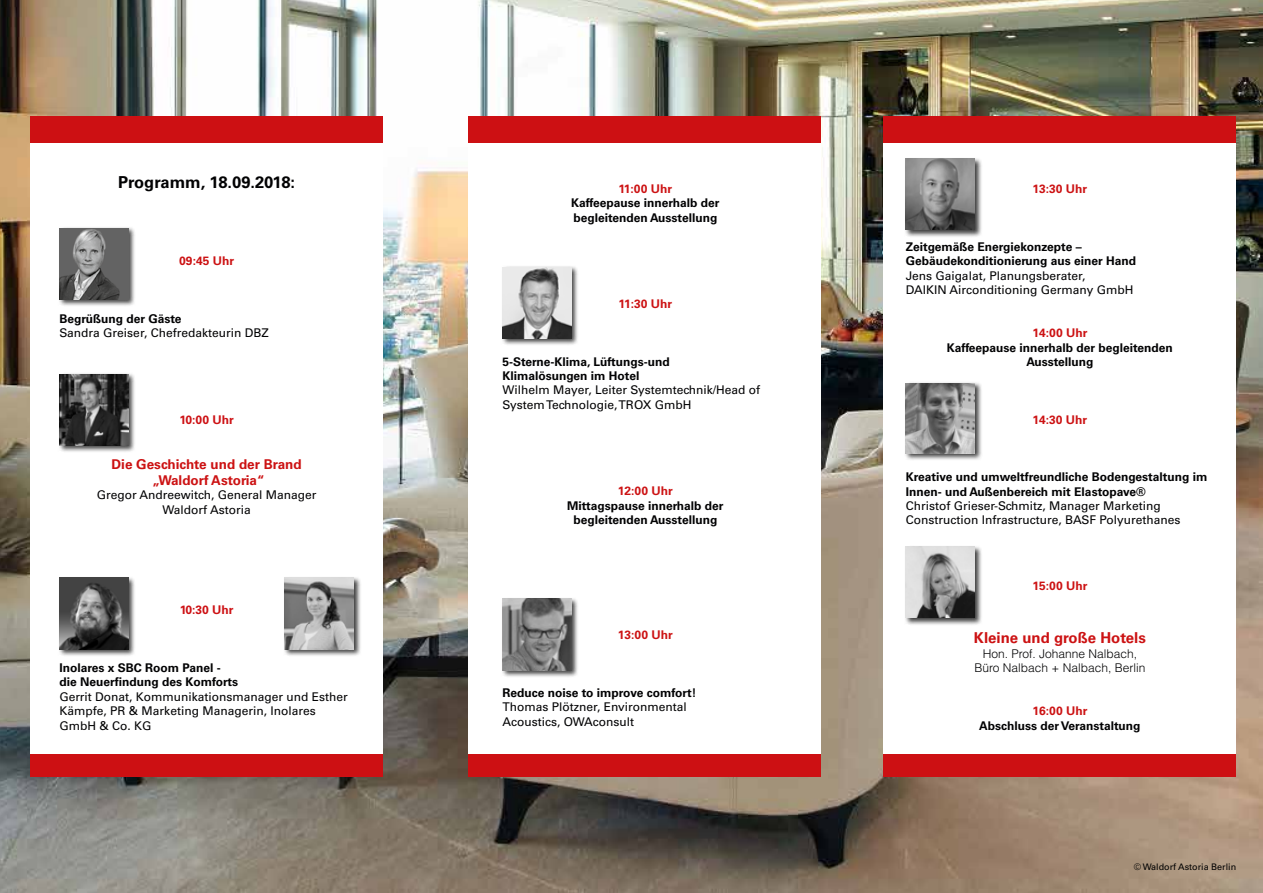
<style>
.page{position:relative;width:1263px;height:893px;background:#fff}
.page>*{position:absolute;margin:0;border:0;box-sizing:border-box;transform-origin:0 0}
.t1{font:700 16.5px "Univers LT Std";color:#020203}
.t2{font:700 15px "Univers LT Std";color:#cc1213}
.t3{font:700 13.5px/16.2px "Univers LT Std";color:#cc1213;text-align:center}
.t4{font:700 12px/14.4px "Univers LT Std";color:#020203}
.t5{font:12px/14.4px "Univers LT Std";color:#020203}
.t6{font:700 12px "Univers LT Std";color:#cc1213}
.t7{font:300 12px/14.4px "Helvetica LT Std";color:#020203;text-align:center}
.t8{font:700 12px "Univers LT Std";color:#cd1013}
.t9{font:9px "Univers LT Std";color:#000}
</style>
<div class="page">
<img style="left:0;top:0;width:1263px;height:893px">
<div style="left:30px;top:126px;width:353px;height:650px;background:#fff"></div>
<div style="left:30px;top:116px;width:353px;height:27px;background:#cd1013"></div>
<div style="left:468px;top:121px;width:353px;height:644px;background:#fff"></div>
<div style="left:883px;top:121px;width:353px;height:653px;background:#fff"></div>
<div style="left:501px;top:265px;width:78px;height:81px;background:#000;opacity:.75"></div>
<img style="left:502px;top:267px;width:69px;height:71px">
<div style="left:501px;top:597px;width:78px;height:81px;background:#000;opacity:.75"></div>
<img style="left:502px;top:599px;width:69px;height:71px">
<div style="left:58px;top:576px;width:78px;height:81px;background:#000;opacity:.75"></div>
<img style="left:60px;top:578px;width:68px;height:71px">
<div style="left:58px;top:372px;width:78px;height:81px;background:#000;opacity:.75"></div>
<img style="left:60px;top:374px;width:68px;height:71px">
<div style="left:283px;top:576px;width:78px;height:81px;background:#000;opacity:.75"></div>
<img style="left:285px;top:578px;width:69px;height:71px">
<div style="left:904px;top:157px;width:78px;height:80px;background:#000;opacity:.75"></div>
<img style="left:906px;top:159px;width:69px;height:71px">
<div style="left:904px;top:545px;width:78px;height:80px;background:#000;opacity:.75"></div>
<img style="left:906px;top:547px;width:69px;height:71px">
<div style="left:30px;top:754px;width:353px;height:23px;background:#cd1013"></div>
<div style="left:468px;top:116px;width:353px;height:27px;background:#cd1013"></div>
<div style="left:468px;top:754px;width:353px;height:23px;background:#cd1013"></div>
<div style="left:883px;top:116px;width:353px;height:27px;background:#cd1013"></div>
<div style="left:883px;top:754px;width:353px;height:23px;background:#cd1013"></div>
<div style="left:904px;top:381px;width:78px;height:80px;background:#000;opacity:.75"></div>
<img style="left:906px;top:383px;width:69px;height:70px">
<div style="left:58px;top:227px;width:78px;height:80px;background:#000;opacity:.75"></div>
<img style="left:60px;top:228px;width:68px;height:71px">
<h1 class="t1" style="left:118px;top:172px;width:179px">Programm, 18.09.2018:</h1>
<p class="t6" style="left:179px;top:254px;width:56px">09:45 Uhr</p>
<p class="t4" style="left:60px;top:311px;width:123px">Begrüßung der Gäste</p>
<p class="t5" style="left:60px;top:326px;width:211px">Sandra Greiser, Chefredakteurin DBZ</p>
<p class="t8" style="left:180px;top:412px;width:56px">10:00 Uhr</p>
<p class="t3" style="left:112px;top:456px;width:192px">Die Geschichte und der Brand „Waldorf Astoria“</p>
<p class="t5" style="left:97px;top:488px;width:221px;text-align:center">Gregor Andreewitch, General Manager<br>Waldorf Astoria</p>
<p class="t8" style="left:180px;top:603px;width:55px">10:30 Uhr</p>
<p class="t4" style="left:60px;top:661px;width:180px">Inolares x SBC Room Panel - die Neuerfindung des Komforts</p>
<p class="t5" style="left:60px;top:689px;width:290px">Gerrit Donat, Kommunikationsmanager und Esther<br>Kämpfe, PR &amp; Marketing Managerin, Inolares<br>GmbH &amp; Co. KG</p>
<p class="t6" style="left:618px;top:182px;width:55px">11:00 Uhr</p>
<p class="t4" style="left:571px;top:196px;width:150px">Kaffeepause innerhalb der begleitenden Ausstellung</p>
<p class="t6" style="left:618px;top:297px;width:55px">11:30 Uhr</p>
<p class="t4" style="left:502px;top:354px;width:169px">5-Sterne-Klima, Lüftungs-und<br>Klimalösungen im Hotel</p>
<p class="t5" style="left:502px;top:383px;width:259px">Wilhelm Mayer, Leiter Systemtechnik/Head of<br>System Technologie, TROX GmbH</p>
<p class="t6" style="left:618px;top:484px;width:56px">12:00 Uhr</p>
<p class="t4" style="left:567px;top:498px;width:158px;text-align:center">Mittagspause innerhalb der begleitenden Ausstellung</p>
<p class="t6" style="left:618px;top:628px;width:56px">13:00 Uhr</p>
<p class="t4" style="left:502px;top:686px;width:195px">Reduce noise to improve comfort!</p>
<p class="t5" style="left:502px;top:700px;width:186px">Thomas Plötzner, Environmental<br>Acoustics, OWAconsult</p>
<p class="t6" style="left:1032px;top:182px;width:56px">13:30 Uhr</p>
<p class="t4" style="left:906px;top:239px;width:232px">Zeitgemäße Energiekonzepte –<br>Gebäudekonditionierung aus einer Hand</p>
<p class="t5" style="left:906px;top:268px;width:229px">Jens Gaigalat, Planungsberater,<br>DAIKIN Airconditioning Germany GmbH</p>
<p class="t6" style="left:1032px;top:326px;width:56px">14:00 Uhr</p>
<p class="t4" style="left:947px;top:340px;width:227px;text-align:center">Kaffeepause innerhalb der begleitenden<br>Ausstellung</p>
<p class="t6" style="left:1032px;top:412px;width:56px">14:30 Uhr</p>
<p class="t4" style="left:906px;top:470px;width:303px">Kreative und umweltfreundliche Bodengestaltung im<br>Innen- und Außenbereich mit Elastopave®</p>
<p class="t5" style="left:906px;top:499px;width:276px">Christof Grieser-Schmitz, Manager Marketing<br>Construction Infrastructure, BASF Polyurethanes</p>
<p class="t6" style="left:1032px;top:579px;width:56px">15:00 Uhr</p>
<p class="t2" style="left:974px;top:629px;width:173px">Kleine und große Hotels</p>
<p class="t7" style="left:974px;top:646px;width:173px">Hon. Prof. Johanne Nalbach,<br>Büro Nalbach + Nalbach, Berlin</p>
<p class="t6" style="left:1032px;top:704px;width:56px">16:00 Uhr</p>
<p class="t4" style="left:979px;top:718px;width:163px">Abschluss der Veranstaltung</p>
<p class="t9" style="left:1134px;top:861px;width:104px">© Waldorf Astoria Berlin</p>
</div>
